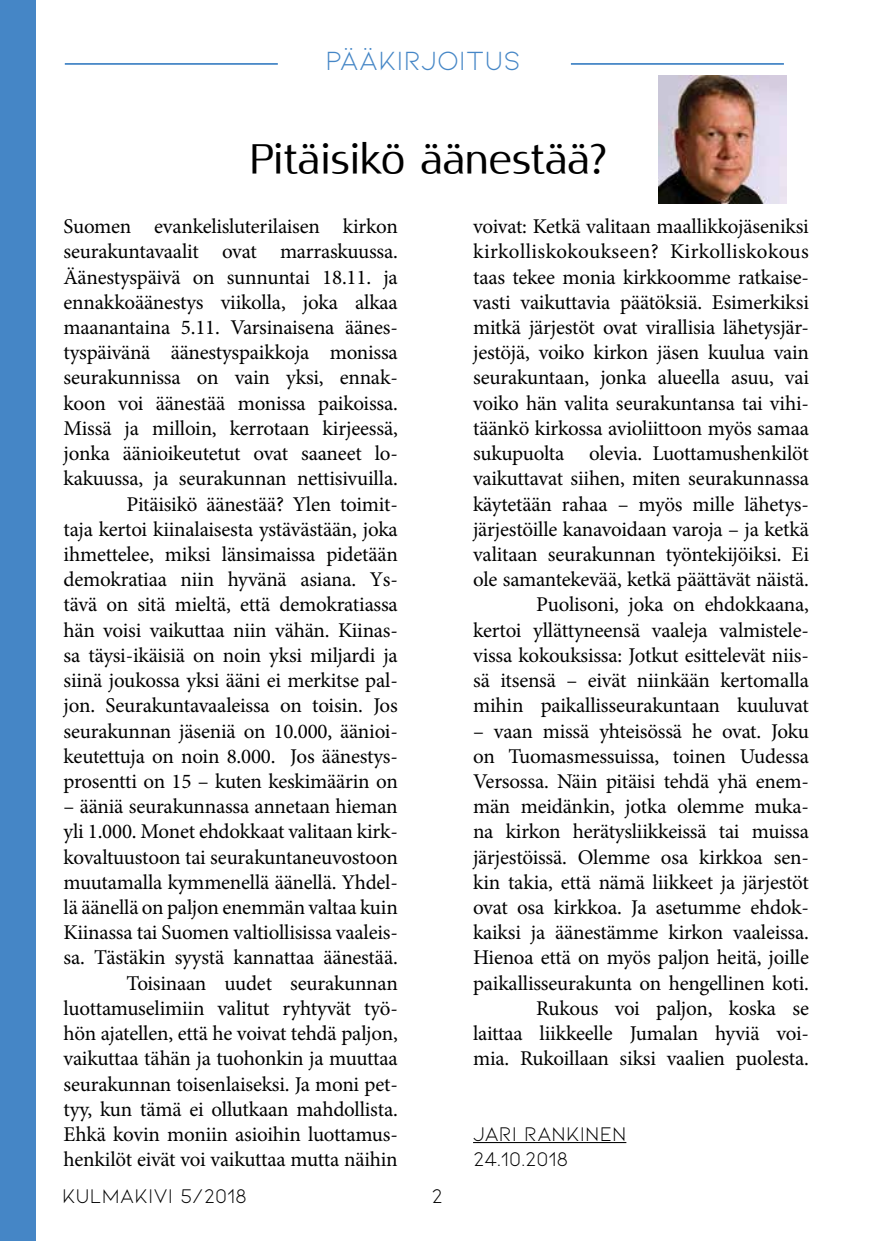
<style>
.page{position:relative;width:874px;height:1241px;background:#fff}
.page>*{position:absolute;margin:0;border:0;box-sizing:border-box;transform-origin:0 0}
.t1{font:42px "Rabelo";color:#000}
.t2{font:28px "Kiona";color:#4586c6}
.t3{font:21px/25.2px "Minion Pro";letter-spacing:-.01em;color:#000;text-align:right}
.t4{font:21px/25.2px "Kiona";color:#000}
</style>
<div class="page">
<hr style="left:65px;top:63px;width:213px;height:2px;background:#4586c6">
<img style="left:658px;top:76px;width:127px;height:128px">
<hr style="left:473px;top:1141px;width:153px;height:1px;background:#000">
<div style="left:0;top:0;width:35px;height:1240px;background:#4586c6"></div>
<hr style="left:570px;top:63px;width:213px;height:2px;background:#4586c6">
<h2 class="t2" style="left:325px;top:45px;width:197px">PÄÄKIRJOITUS</h2>
<h1 class="t1" style="left:250px;top:134px;width:357px">Pitäisikö äänestää?</h1>
<p class="t3" style="left:64px;top:214px;width:335px">Suomen evankelisluterilaisen kirkon seurakuntavaalit ovat marraskuussa.<br>Äänestyspäivä on sunnuntai 18.11. ja ennakkoäänestys viikolla, joka alkaa maanantaina 5.11. Varsinaisena äänes&shy;tyspäivänä äänestyspaikkoja monissa seurakunnissa on vain yksi, ennak&shy;koon voi äänestää monissa paikoissa.<br>Missä ja milloin, kerrotaan kirjeessä, jonka äänioikeutetut ovat saaneet lo&shy;kakuussa, ja seurakunnan nettisivuilla.<br>Pitäisikö äänestää? Ylen toimit-<br>taja kertoi kiinalaisesta ystävästään, joka ihmettelee, miksi länsimaissa pidetään demokratiaa niin hyvänä asiana. Ys&shy;tävä on sitä mieltä, että demokratiassa hän voisi vaikuttaa niin vähän. Kiinas&shy;sa täysi-ikäisiä on noin yksi miljardi ja siinä joukossa yksi ääni ei merkitse pal&shy;jon. Seurakuntavaaleissa on toisin. Jos seurakunnan jäseniä on 10.000, äänioi&shy;keutettuja on noin 8.000. Jos äänestys&shy;prosentti on 15 – kuten keskimäärin on</p>
<p class="t3" style="left:64px;top:793px;width:335px">– ääniä seurakunnassa annetaan hieman yli 1.000. Monet ehdokkaat valitaan kirk&shy;kovaltuustoon tai seurakuntaneuvostoon muutamalla kymmenellä äänellä. Yhdel&shy;lä äänellä on paljon enemmän valtaa kuin Kiinassa tai Suomen valtiollisissa vaaleis&shy;sa. Tästäkin syystä kannattaa äänestää.<br>Toisinaan uudet seurakunnan luottamuselimiin valitut ryhtyvät työ&shy;hön ajatellen, että he voivat tehdä paljon, vaikuttaa tähän ja tuohonkin ja muuttaa seurakunnan toisenlaiseksi. Ja moni pet&shy;tyy, kun tämä ei ollutkaan mahdollista.<br>Ehkä kovin moniin asioihin luottamus&shy;henkilöt eivät voi vaikuttaa mutta näihin</p>
<p class="t4" style="left:62px;top:1182px;width:186px">KULMAKIVI 5/2018</p>
<p class="t4" style="left:431px;top:1182px;width:13px">2</p>
<p class="t3" style="left:473px;top:214px;width:337px">voivat: Ketkä valitaan maallikkojäseniksi kirkolliskokoukseen? Kirkolliskokous taas tekee monia kirkkoomme ratkaise&shy;vasti vaikuttavia päätöksiä. Esimerkiksi mitkä järjestöt ovat virallisia lähetysjär&shy;jestöjä, voiko kirkon jäsen kuulua vain seurakuntaan, jonka alueella asuu, vai voiko hän valita seurakuntansa tai vihi&shy;täänkö kirkossa avioliittoon myös samaa sukupuolta olevia. Luottamushenkilöt vaikuttavat siihen, miten seurakunnassa käytetään rahaa – myös mille lähetys&shy;järjestöille kanavoidaan varoja – ja ketkä valitaan seurakunnan työntekijöiksi. Ei ole samantekevää, ketkä päättävät näistä.<br>Puolisoni, joka on ehdokkaana,<br>kertoi yllättyneensä vaaleja valmistele&shy;vissa kokouksissa: Jotkut esittelevät niis&shy;sä itsensä – eivät niinkään kertomalla mihin paikallisseurakuntaan kuuluvat</p>
<p class="t3" style="left:473px;top:718px;width:337px">– vaan missä yhteisössä he ovat. Joku on Tuomasmessuissa, toinen Uudessa Versossa. Näin pitäisi tehdä yhä enem&shy;män meidänkin, jotka olemme muka&shy;na kirkon herätysliikkeissä tai muissa järjestöissä. Olemme osa kirkkoa sen&shy;kin takia, että nämä liikkeet ja järjestöt ovat osa kirkkoa. Ja asetumme ehdok&shy;kaiksi ja äänestämme kirkon vaaleissa.<br>Hienoa että on myös paljon heitä, joille paikallisseurakunta on hengellinen koti.<br>Rukous voi paljon, koska se<br>laittaa liikkeelle Jumalan hyviä voi&shy;mia. Rukoillaan siksi vaalien puolesta.</p>
<p class="t4" style="left:473px;top:1120px;width:155px">JARI RANKINEN<br>24.10.2018</p>
</div>
